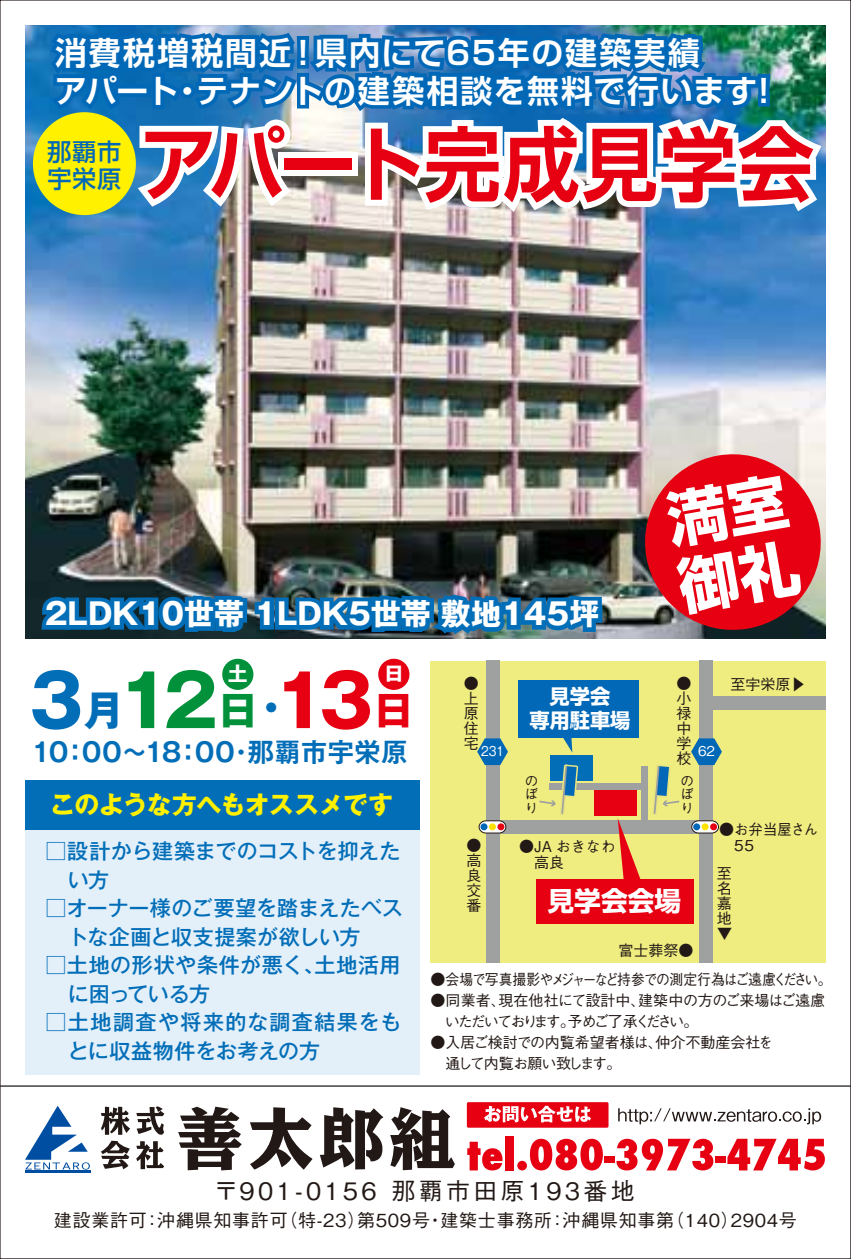
<style>
.page{position:relative;width:851px;height:1259px;background:#fff}
.page>*{position:absolute;margin:0;border:0;box-sizing:border-box;transform-origin:0 0}
.t1{font:700 80.7px "Shin Go Pro De";letter-spacing:.01em;color:#e60012;scale:.95 1}
.t2{font:700 71.7px "Gothic MB101 Pro";color:#e60012}
.t3{font:700 60.6px/67.5px "Shin Go Pro";color:#fff}
.t4{font:700 41.1px "Gothic MB101 Pro";color:#036eb8}
.t5{font:700 31.8px/38.1px "Shin Go Pro De";letter-spacing:.055em;color:#fff}
.t6{font:700 30px "Gothic MB101 Pro";color:#fff}
.t7{font:700 26.7px "Shin Go Pro";color:#fff}
.t8{font:700 26.1px "Gothic MB101 Pro De";letter-spacing:.02em;color:#036eb8}
.t9{font:700 24.9px "Gothic MB101 Pro";letter-spacing:-.02em;color:#fff100}
.t10{font:500 24.3px/27px "Shin Go Pro";letter-spacing:.035em;color:#0068b7}
.t11{font:500 24px "Gothic BBB Pro";letter-spacing:.14em;color:#221815}
.t12{font:500 21px/28.5px "Gothic MB101 Pro";letter-spacing:-.005em;color:#036eb8}
.t13{font:500 21px/28.5px "Gothic MB101 Pro";letter-spacing:.04em;color:#036eb8}
.t14{font:500 21px/28.5px "Gothic MB101 Pro";letter-spacing:.015em;color:#036eb8}
.t15{font:500 21px/28.5px "Gothic MB101 Pro";letter-spacing:-.015em;color:#036eb8}
.t16{font:700 20.1px/24.3px "Shin Go Pro";color:#fff;text-align:center}
.t17{font:700 19.8px "Gothic MB101 Pro";color:#fff}
.t18{font:500 18px "Gothic BBB Pro";letter-spacing:.04em;color:#221815}
.t19{font:500 15px/15px "Gothic BBB Pro";letter-spacing:-.045em;color:#221815;text-align:justify}
.t20{font:500 15px/21px "Gothic BBB Pro";letter-spacing:-.065em;color:#221815}
.t21{font:500 15px "Gothic BBB Pro";letter-spacing:-.075em;color:#221815}
.t22{font:500 15px/16.5px "Gothic BBB Pro";letter-spacing:.01em;color:#221815}
.t23{font:15px "Koz Go Pr 6 N";color:#221815}
.t24{font:500 13.5px/13.5px "Gothic BBB Pro";color:#221815;text-align:justify}
.t25{font:500 13.5px "Gothic BBB Pro";color:#fff;scale:.9 1}
.t26{font:500 13.5px "Gothic BBB Pro";color:#fff}
.s1{font-size:41.1px}
.s2{font-size:71.7px}
.s3{font-size:71.7px;color:#00913a}
.s4{color:#00913a}
.s5{font-family:"Koz Go Pr 6 N";font-weight:400}
</style>
<div class="page">
<svg style="left:101px;top:1106px;width:29px;height:28px"></svg>
<svg style="left:101px;top:1140px;width:29px;height:29px"></svg>
<svg style="left:136px;top:1106px;width:28px;height:63px"></svg>
<svg style="left:178px;top:1106px;width:64px;height:64px"></svg>
<svg style="left:250px;top:1107px;width:62px;height:62px"></svg>
<svg style="left:320px;top:1107px;width:64px;height:62px"></svg>
<svg style="left:390px;top:1107px;width:65px;height:63px"></svg>
<hr style="left:25px;top:1170px;width:65px;height:3px;background:#004ea2">
<svg style="left:25px;top:1105px;width:65px;height:64px"></svg>
<svg style="left:467px;top:1141px;width:35px;height:29px"></svg>
<div style="left:505px;top:1135px;width:9px;height:35px;background:#e60012"></div>
<svg style="left:517px;top:1138px;width:85px;height:32px"></svg>
<div style="left:604px;top:1156px;width:10px;height:6px;background:#e60012"></div>
<svg style="left:616px;top:1138px;width:97px;height:32px"></svg>
<div style="left:715px;top:1156px;width:11px;height:6px;background:#e60012"></div>
<svg style="left:727px;top:1138px;width:97px;height:32px"></svg>
<div style="left:467px;top:1102px;width:141px;height:25px;background:#e60012;border-radius:2px"></div>
<svg style="left:484px;top:1105px;width:107px;height:17px"></svg>
<svg style="left:618px;top:1108px;width:203px;height:16px"></svg>
<hr style="left:0;top:1085px;width:850px;height:1px;background:#221f20">
<img style="left:25px;top:25px;width:800px;height:614px">
<div style="left:33px;top:112px;width:103px;height:103px;background:#fff100;border-radius:50%"></div>
<svg style="left:638px;top:447px;width:188px;height:190px;background:#cf333e"></svg>
<div style="left:222px;top:659px;width:31px;height:31px;background:#00913a;border-radius:50%"></div>
<div style="left:378px;top:659px;width:31px;height:31px;background:#e60012;border-radius:50%"></div>
<div style="left:25px;top:808px;width:395px;height:266px;background:#e3f0fa"></div>
<div style="left:25px;top:780px;width:395px;height:49px;background:#036eb8"></div>
<svg style="left:41px;top:829px;width:368px;height:258px"></svg>
<img style="left:45px;top:25px;width:776px;height:187px">
<div style="left:757px;top:74px;width:12px;height:25px;border:8px solid #0068b7"></div>
<div style="left:757px;top:95px;width:12px;height:12px;border:8px solid #0068b7"></div>
<div style="left:430px;top:661px;width:395px;height:301px;background:#efed80"></div>
<div style="left:485px;top:661px;width:14px;height:301px;background:#9fa0a0"></div>
<svg style="left:477px;top:738px;width:31px;height:27px"></svg>
<div style="left:698px;top:661px;width:14px;height:301px;background:#9fa0a0"></div>
<svg style="left:691px;top:738px;width:30px;height:27px"></svg>
<div style="left:495px;top:820px;width:210px;height:14px;background:#9fa0a0"></div>
<svg style="left:691px;top:821px;width:27px;height:12px"></svg>
<div style="left:691px;top:820px;width:27px;height:13px;border:1px solid #221815;border-radius:6px"></div>
<div style="left:693px;top:823px;width:7px;height:7px;background:#0068b7;border-radius:50%"></div>
<div style="left:701px;top:823px;width:7px;height:7px;background:#ffe300;border-radius:50%"></div>
<div style="left:710px;top:823px;width:7px;height:7px;background:#e60012;border-radius:50%"></div>
<svg style="left:479px;top:821px;width:27px;height:12px"></svg>
<div style="left:478px;top:820px;width:28px;height:13px;border:1px solid #221815;border-radius:6px"></div>
<div style="left:480px;top:823px;width:7px;height:7px;background:#0068b7;border-radius:50%"></div>
<div style="left:489px;top:823px;width:7px;height:7px;background:#ffe300;border-radius:50%"></div>
<div style="left:497px;top:823px;width:7px;height:7px;background:#e60012;border-radius:50%"></div>
<div style="left:705px;top:696px;width:120px;height:13px;background:#9fa0a0"></div>
<div style="left:518px;top:679px;width:120px;height:58px;background:#0068b7"></div>
<svg style="left:549px;top:737px;width:23px;height:15px"></svg>
<div style="left:536px;top:879px;width:157px;height:44px;background:#e60012"></div>
<div style="left:550px;top:755px;width:42px;height:25px;background:#036eb8"></div>
<div style="left:594px;top:790px;width:42px;height:26px;background:#e60012"></div>
<div style="left:549px;top:783px;width:95px;height:7px;background:#9fa0a0"></div>
<svg style="left:539px;top:764px;width:40px;height:50px"></svg>
<svg style="left:617px;top:766px;width:63px;height:113px"></svg>
<svg style="left:41px;top:595px;width:206px;height:37px;background:#0762a0"></svg>
<img style="left:255px;top:594px;width:347px;height:40px">
<h3 class="t5" style="left:55px;top:30px;width:716px">消費税増税間近！県内にて65年の建築実績<br>アパート・テナントの建築相談を無料で行います!</h3>
<h3 class="t10" style="left:47px;top:135px;width:76px">那覇市宇栄原</h3>
<h1 class="t1" style="left:140px;top:98px;width:710px">アパート完成見学会</h1>
<h3 class="t6" style="left:45px;top:589px;width:556px">2LDK10世帯 1LDK5世帯 敷地145坪</h3>
<h3 class="t3" style="left:660px;top:481px;width:124px;rotate:-10deg">満室御礼</h3>
<h3 class="t17" style="left:228px;top:657px;width:21px">土</h3>
<h2 class="t2" style="left:273px;top:641px;width:143px">13<span class="s1">日</span></h2>
<h3 class="t17" style="left:384px;top:657px;width:21px">日</h3>
<h3 class="t4" style="left:29px;top:674px;width:264px"><span class="s2">3</span>月<span class="s3">12</span><span class="s4">日</span>・</h3>
<h3 class="t8" style="left:31px;top:730px;width:378px">10：00～18：00・那覇市宇栄原</h3>
<h3 class="t9" style="left:50px;top:783px;width:345px">このような方へもオススメです</h3>
<h3 class="t15" style="left:68px;top:834px;width:334px;text-indent:-22px">□設計から建築までのコストを抑えたい方</h3>
<h3 class="t12" style="left:68px;top:891px;width:336px;text-indent:-22px">□オーナー様のご要望を踏まえたベストな企画と収支提案が欲しい方</h3>
<h3 class="t14" style="left:68px;top:948px;width:334px;text-indent:-22px">□土地の形状や条件が悪く、土地活用に困っている方</h3>
<h3 class="t13" style="left:68px;top:1005px;width:335px;text-indent:-22px">□土地調査や将来的な調査結果をもとに収益物件をお考えの方</h3>
<p class="t19" style="left:463px;top:673px;width:16px">●上原住宅</p>
<p class="t19" style="left:676px;top:673px;width:16px">●小禄中学校</p>
<p class="t19" style="left:730px;top:675px;width:76px">至宇栄原<span class="s5">▶</span></p>
<h3 class="t16" style="left:529px;top:682px;width:103px">見学会<br>専用駐車場</h3>
<p class="t25" style="left:481px;top:740px;width:27px">231</p>
<p class="t26" style="left:698px;top:740px;width:19px">62</p>
<p class="t19" style="left:466px;top:836px;width:16px">●高良交番</p>
<p class="t24" style="left:524px;top:772px;width:14px">のぼり</p>
<p class="t24" style="left:680px;top:772px;width:14px">のぼり</p>
<p class="t19" style="left:519px;top:836px;width:98px;line-height:16.5px">●JA おきなわ　高良</p>
<h3 class="t7" style="left:547px;top:880px;width:135px">見学会会場</h3>
<p class="t19" style="left:618px;top:941px;width:76px">富士葬祭●</p>
<p class="t22" style="left:719px;top:819px;width:100px">●お弁当屋さん　55</p>
<p class="t19" style="left:716px;top:864px;width:16px">至名嘉地</p>
<p class="t23" style="left:716px;top:925px;width:16px">▼</p>
<p class="t21" style="left:430px;top:967px;width:402px">●会場で写真撮影やメジャーなど持参での測定行為はご遠慮ください。</p>
<p class="t20" style="left:444px;top:988px;width:382px;text-indent:-14px">●同業者、現在他社にて設計中、建築中の方のご来場はご遠慮いただいております。予めご了承ください。</p>
<p class="t19" style="left:430px;top:1030px;width:344px;line-height:21px">●入居ご検討での内覧希望者様は、仲介不動産会社を　通して内覧お願い致します。</p>
<h3 class="t11" style="left:214px;top:1172px;width:422px">〒901-0156 那覇市田原193番地</h3>
<p class="t18" style="left:54px;top:1205px;width:744px">建設業許可：沖縄県知事許可（特-23）第509号・建築士事務所：沖縄県知事第（140）2904号</p>
</div>
